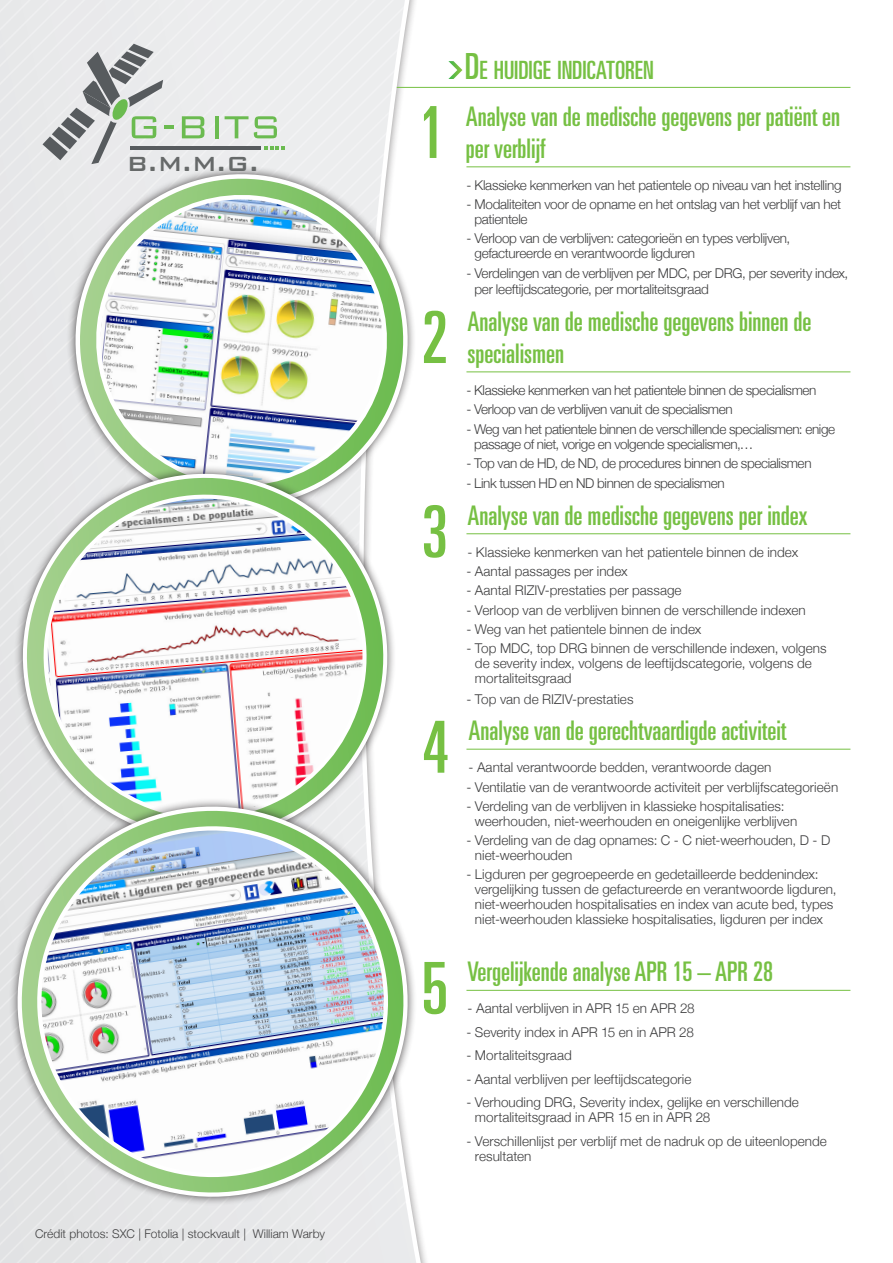
<style>
.page{position:relative;width:893px;height:1263px;background:#fff}
.page>*{position:absolute;margin:0;border:0;box-sizing:border-box;transform-origin:0 0}
.titre-section{font:ultra-condensed 71.85px "Univers";color:#76c043}
.t1{font:500 27.3px "Bank Gothic BT";color:#666969}
.titre-section-2{font:ultra-condensed 27px/32.4px "Univers";color:#76c043}
.titre-section-3{font:ultra-condensed 25.2px "Univers";letter-spacing:-.005em;color:#76c043}
.t2{font:300 13.5px/15px "Helvetica Neue";color:#3e3e3f}
.t3{font:300 13.5px/15px "Helvetica Neue";letter-spacing:-.02em;color:#3e3e3f}
.t4{font:300 13.5px/15px "Helvetica Neue";letter-spacing:-.03em;color:#3e3e3f}
.t5{font:300 12px "Helvetica Neue";color:#3e3e3f}
.s1{font-size:36px}
</style>
<div class="page">
<svg style="left:0;top:0;width:433px;height:1263px"></svg>
<svg style="left:64px;top:163px;width:355px;height:350px"></svg>
<img style="left:86px;top:185px;width:311px;height:306px">
<div style="left:14px;top:465px;width:382px;height:383px;background:#231f20;opacity:.75"></div>
<svg style="left:17px;top:468px;width:376px;height:326px"></svg>
<svg style="left:39px;top:490px;width:333px;height:304px"></svg>
<svg style="left:5px;top:794px;width:415px;height:415px"></svg>
<img style="left:27px;top:815px;width:372px;height:373px">
<svg style="left:448px;top:61px;width:14px;height:18px"></svg>
<hr style="left:466px;top:166px;width:384px;height:1px;background:#76c043">
<hr style="left:466px;top:371px;width:384px;height:1px;background:#76c043">
<hr style="left:466px;top:533px;width:384px;height:1px;background:#76c043">
<hr style="left:466px;top:749px;width:384px;height:1px;background:#76c043">
<hr style="left:466px;top:990px;width:384px;height:1px;background:#76c043">
<hr style="left:397px;top:87px;width:453px;height:1px;background:#76c043">
<hr style="left:130px;top:146px;width:131px;height:3px;background:#575b5e">
<svg style="left:264px;top:146px;width:21px;height:3px"></svg>
<svg style="left:43px;top:44px;width:120px;height:120px;background:#c1c5c4"></svg>
<hr style="left:164px;top:125px;width:10px;height:4px;background:#6bbb50">
<svg style="left:182px;top:116px;width:22px;height:22px"></svg>
<hr style="left:215px;top:116px;width:3px;height:22px;background:#6bbb50">
<svg style="left:225px;top:116px;width:23px;height:22px"></svg>
<svg style="left:254px;top:116px;width:23px;height:22px"></svg>
<h2 class="t1" style="left:127px;top:149px;width:133px">B.M.M.G.</h2>
<p class="t5" style="left:35px;top:1227px;width:292px">Crédit photos: SXC | Fotolia | stockvault | William Warby</p>
<p class="titre-section-3" style="left:465px;top:55px;width:190px"><span class="s1">D</span>E HUIDIGE INDICATOREN</p>
<p class="titre-section" style="left:418px;top:92px;width:28px">1</p>
<p class="titre-section-2" style="left:466px;top:100px;width:376px">Analyse van de medische gegevens per patiënt en per verblijf</p>
<p class="t3" style="left:466px;top:177px;width:377px">- Klassieke kenmerken van het patientele op niveau van het instelling</p>
<p class="t3" style="left:474px;top:197px;width:368px;text-indent:-8px">- Modaliteiten voor de opname en het ontslag van het verblijf van het patientele</p>
<p class="t3" style="left:474px;top:231px;width:317px;text-indent:-8px">- Verloop van de verblijven: categorieën en types verblijven, gefactureerde en verantwoorde ligduren</p>
<p class="t3" style="left:474px;top:265px;width:375px;line-height:16.2px;text-indent:-8px">- Verdelingen van de verblijven per MDC, per DRG, per severity index, per leeftijdscategorie, per mortaliteitsgraad</p>
<p class="titre-section" style="left:421px;top:297px;width:28px">2</p>
<p class="titre-section-2" style="left:468px;top:305px;width:345px">Analyse van de medische gegevens binnen de specialismen</p>
<p class="t4" style="left:466px;top:382px;width:352px">- Klassieke kenmerken van het patientele binnen de specialismen</p>
<p class="t4" style="left:466px;top:402px;width:268px">- Verloop van de verblijven vanuit de specialismen</p>
<p class="t4" style="left:474px;top:421px;width:362px;text-indent:-8px">- Weg van het patientele binnen de verschillende specialismen: enige passage of niet, vorige en volgende specialismen,…</p>
<p class="t4" style="left:466px;top:455px;width:347px">- Top van de HD, de ND, de procedures binnen de specialismen</p>
<p class="t4" style="left:466px;top:476px;width:260px">- Link tussen HD en ND binnen de specialismen</p>
<p class="titre-section" style="left:421px;top:491px;width:28px">3</p>
<p class="titre-section-2" style="left:467px;top:499px;width:341px">Analyse van de medische gegevens per index</p>
<p class="t2" style="left:467px;top:544px;width:332px">- Klassieke kenmerken van het patientele binnen de index</p>
<p class="t2" style="left:466px;top:564px;width:163px">- Aantal passages per index</p>
<p class="t2" style="left:466px;top:583px;width:217px">- Aantal RIZIV-prestaties per passage</p>
<p class="t2" style="left:466px;top:602px;width:341px">- Verloop van de verblijven binnen de verschillende indexen</p>
<p class="t2" style="left:466px;top:621px;width:236px">- Weg van het patientele binnen de index</p>
<p class="t2" style="left:475px;top:641px;width:353px;text-indent:-8px">- Top MDC, top DRG binnen de verschillende indexen, volgens de severity index, volgens de leeftijdscategorie, volgens de mortaliteitsgraad</p>
<p class="t2" style="left:466px;top:691px;width:169px">- Top van de RIZIV-prestaties</p>
<p class="titre-section" style="left:422px;top:706px;width:28px">4</p>
<p class="titre-section-2" style="left:468px;top:714px;width:319px">Analyse van de gerechtvaardigde activiteit</p>
<p class="t2" style="left:468px;top:760px;width:304px">- Aantal verantwoorde bedden, verantwoorde dagen</p>
<p class="t2" style="left:466px;top:779px;width:373px">- Ventilatie van de verantwoorde activiteit per verblijfscategorieën</p>
<p class="t2" style="left:475px;top:798px;width:324px;text-indent:-8px">- Verdeling van de verblijven in klassieke hospitalisaties: weerhouden, niet-weerhouden en oneigenlijke verblijven</p>
<p class="t2" style="left:475px;top:832px;width:357px;text-indent:-8px">- Verdeling van de dag opnames: C - C niet-weerhouden, D - D niet-weerhouden</p>
<p class="t2" style="left:475px;top:867px;width:363px;text-indent:-8px">- Ligduren per gegroepeerde en gedetailleerde beddenindex: vergelijking tussen de gefactureerde en verantwoorde ligduren, niet-weerhouden hospitalisaties en index van acute bed, types niet-weerhouden klassieke hospitalisaties, ligduren per index</p>
<p class="titre-section" style="left:421px;top:947px;width:28px">5</p>
<p class="titre-section-2" style="left:468px;top:955px;width:307px">Vergelijkende analyse APR 15 – APR 28</p>
<p class="t2" style="left:468px;top:1001px;width:228px">- Aantal verblijven in APR 15 en APR 28</p>
<p class="t2" style="left:466px;top:1024px;width:229px">- Severity index in APR 15 en in APR 28</p>
<p class="t2" style="left:466px;top:1048px;width:107px">- Mortaliteitsgraad</p>
<p class="t2" style="left:466px;top:1071px;width:226px">- Aantal verblijven per leeftijdscategorie</p>
<p class="t2" style="left:475px;top:1095px;width:325px;text-indent:-8px">- Verhouding DRG, Severity index, gelijke en verschillende mortaliteitsgraad in APR 15 en in APR 28</p>
<p class="t2" style="left:475px;top:1133px;width:353px;text-indent:-8px">- Verschillenlijst per verblijf met de nadruk op de uiteenlopende resultaten</p>
</div>
